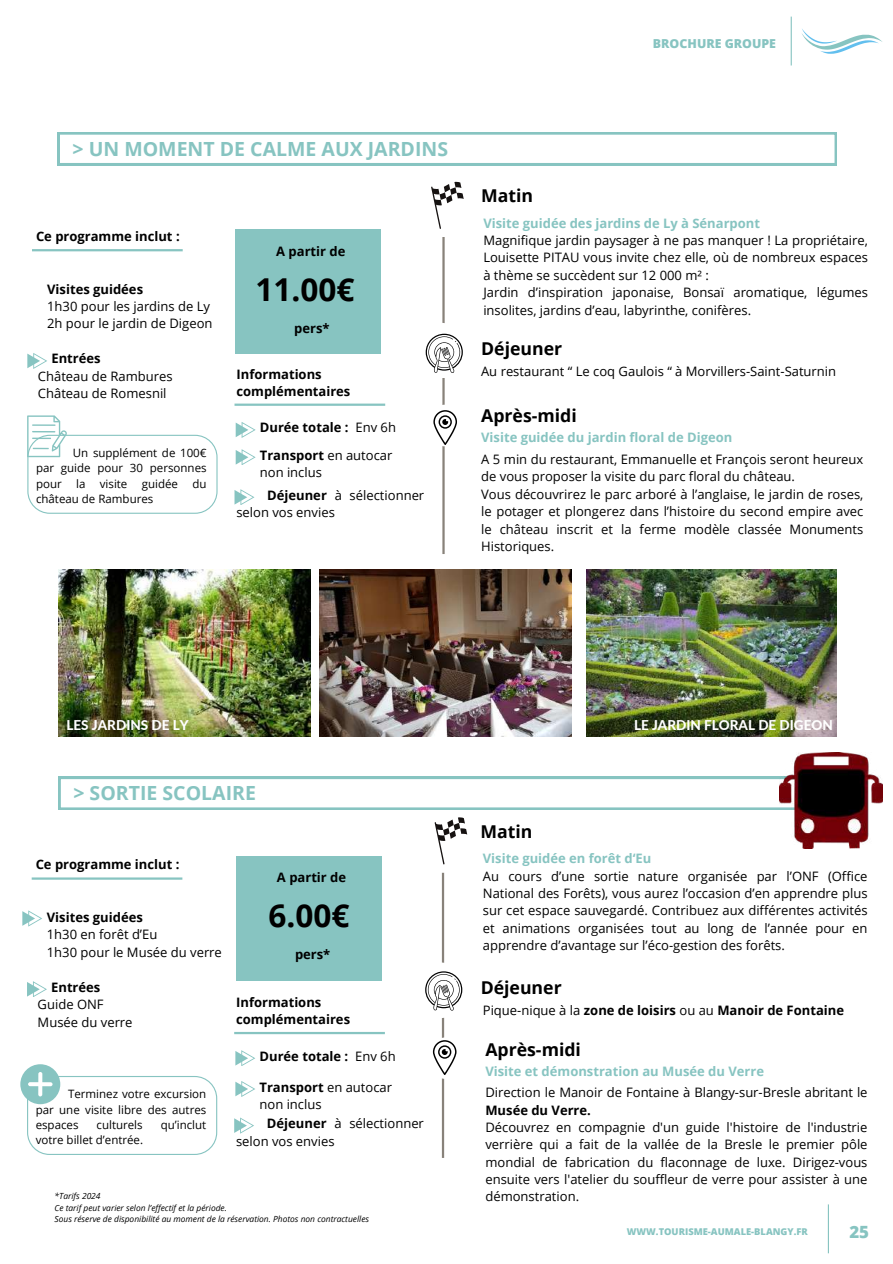
<style>
.page{position:relative;width:893px;height:1264px;background:#fff}
.page>*{position:absolute;margin:0;border:0;box-sizing:border-box;transform-origin:0 0}
.t1{font:700 31.5px "Open Sans";color:#000}
.t2{font:700 19.5px "Open Sans";color:#87c4c1}
.t3{font:700 17.7px "Open Sans";color:#000}
.t4{font:800 16.8px "Open Sans";color:#87c4c1}
.t5{font:800 13.5px "Lato";color:#fff}
.t6{font:13.05px/17.4px "Open Sans";color:#000}
.t7{font:700 13.05px/17.4px "Open Sans";color:#000}
.t8{font:700 13.05px "Open Sans";color:#87c4c1}
.t9{font:800 12.3px "Open Sans";color:#87c4c1}
.t10{font:11.55px/15.3px "Open Sans";color:#000;text-align:justify}
.t11{font:800 9.3px "Open Sans";color:#87c4c1}
.t12{font:italic 8.4px/11.2px "Open Sans";color:#000}
.s1{font-weight:400}
.s2{font-weight:700}
</style>
<div class="page">
<svg style="left:58px;top:132px;width:778px;height:33px"></svg>
<svg style="left:59px;top:776px;width:720px;height:33px"></svg>
<hr style="left:442px;top:836px;width:2px;height:321px;background:#88827a">
<hr style="left:32px;top:877px;width:150px;height:2px;background:#87c4c1">
<hr style="left:234px;top:1031px;width:151px;height:3px;background:#87c4c1">
<svg style="left:27px;top:981px;width:20px;height:15px"></svg>
<svg style="left:22px;top:910px;width:20px;height:16px"></svg>
<svg style="left:235px;top:1081px;width:20px;height:15px"></svg>
<svg style="left:234px;top:1117px;width:20px;height:16px"></svg>
<svg style="left:235px;top:1050px;width:20px;height:15px"></svg>
<svg style="left:434px;top:817px;width:34px;height:55px"></svg>
<svg style="left:425px;top:962px;width:38px;height:55px"></svg>
<svg style="left:432px;top:1037px;width:25px;height:41px"></svg>
<hr style="left:827px;top:1204px;width:1px;height:49px;background:#87c4c1">
<hr style="left:442px;top:201px;width:2px;height:353px;background:#88827a">
<svg style="left:431px;top:182px;width:33px;height:55px"></svg>
<svg style="left:425px;top:323px;width:38px;height:55px"></svg>
<svg style="left:433px;top:405px;width:24px;height:41px"></svg>
<div style="left:235px;top:229px;width:146px;height:125px;background:#87c4c1"></div>
<hr style="left:32px;top:249px;width:151px;height:2px;background:#87c4c1">
<hr style="left:234px;top:403px;width:151px;height:3px;background:#87c4c1">
<svg style="left:27px;top:353px;width:20px;height:15px"></svg>
<svg style="left:236px;top:449px;width:19px;height:16px"></svg>
<svg style="left:234px;top:489px;width:20px;height:16px"></svg>
<svg style="left:236px;top:422px;width:19px;height:15px"></svg>
<svg style="left:27px;top:415px;width:190px;height:98px"></svg>
<img style="left:586px;top:570px;width:250px;height:166px">
<img style="left:319px;top:570px;width:252px;height:166px">
<img style="left:58px;top:570px;width:252px;height:166px">
<div style="left:20px;top:1064px;width:40px;height:40px;background:#87c4c1;border-radius:50%"></div>
<svg style="left:27px;top:1071px;width:190px;height:83px"></svg>
<div style="left:236px;top:855px;width:146px;height:125px;background:#87c4c1"></div>
<img style="left:779px;top:752px;width:103px;height:96px">
<svg style="left:802px;top:29px;width:80px;height:25px"></svg>
<hr style="left:790px;top:17px;width:1px;height:48px;background:#87c4c1">
<p class="t9" style="left:653px;top:34px;width:125px">BROCHURE GROUPE</p>
<h2 class="t2" style="left:72px;top:135px;width:377px">&gt; UN MOMENT DE CALME AUX JARDINS</h2>
<p class="t7" style="left:36px;top:227px;width:145px">Ce programme inclut :</p>
<p class="t7" style="left:47px;top:280px;width:97px">Visites guidées</p>
<p class="t6" style="left:47px;top:297px;width:167px">1h30 pour les jardins de Ly<br>2h pour le jardin de Digeon</p>
<p class="t7" style="left:51px;top:350px;width:51px">Entrées</p>
<p class="t6" style="left:38px;top:367px;width:136px">Château de Rambures<br>Château de Romesnil</p>
<p class="t10" style="left:36px;top:445px;width:172px;text-indent:37px">Un supplément de 100€ par guide pour 30 personnes pour</p>
<p class="t10" style="left:76px;top:475px;width:53px">la visite</p>
<p class="t10" style="left:142px;top:475px;width:38px">guidée</p>
<p class="t10" style="left:192px;top:475px;width:16px">du</p>
<p class="t10" style="left:36px;top:491px;width:119px">château de Rambures</p>
<p class="t7" style="left:276px;top:242px;width:71px">A partir de</p>
<h1 class="t1" style="left:255px;top:267px;width:100px">11.00€</h1>
<p class="t7" style="left:294px;top:319px;width:37px">pers*</p>
<p class="t7" style="left:236px;top:365px;width:115px">Informations complémentaires</p>
<p class="t7" style="left:260px;top:418px;width:138px">Durée totale : <span class="s1">Env 6h</span></p>
<p class="t6" style="left:260px;top:446px;width:134px"><span class="s2">Transport</span> en autocar non inclus</p>
<p class="t6" style="left:236px;top:486px;width:189px;text-indent:31px"><span class="s2">Déjeuner</span> à sélectionner selon vos envies</p>
<h3 class="t3" style="left:481px;top:183px;width:53px">Matin</h3>
<p class="t8" style="left:483px;top:214px;width:278px">Visite guidée des jardins de Ly à Sénarpont</p>
<p class="t6" style="left:483px;top:231px;width:386px">Magnifique jardin paysager à ne pas manquer ! La propriétaire, Louisette PITAU vous invite chez elle, où de nombreux espaces à thème se succèdent sur 12 000 m² :<br>Jardin d’inspiration japonaise, Bonsaï aromatique, légumes insolites, jardins d’eau, labyrinthe, conifères.</p>
<h3 class="t3" style="left:481px;top:336px;width:82px">Déjeuner</h3>
<p class="t6" style="left:481px;top:362px;width:356px">Au restaurant “ Le coq Gaulois “ à Morvillers-Saint-Saturnin</p>
<h3 class="t3" style="left:481px;top:402px;width:97px">Après-midi</h3>
<p class="t8" style="left:481px;top:427px;width:252px">Visite guidée du jardin floral de Digeon</p>
<p class="t6" style="left:481px;top:450px;width:383px">A 5 min du restaurant, Emmanuelle et François seront heureux de vous proposer la visite du parc floral du château.<br>Vous découvrirez le parc arboré à l’anglaise, le jardin de roses, le potager et plongerez dans l’histoire du second empire avec le château inscrit et la ferme modèle classée Monuments Historiques.</p>
<p class="t5" style="left:66px;top:716px;width:124px">LES JARDINS DE LY</p>
<p class="t5" style="left:634px;top:716px;width:200px">LE JARDIN FLORAL DE DIGEON</p>
<h2 class="t2" style="left:73px;top:779px;width:184px">&gt; SORTIE SCOLAIRE</h2>
<p class="t7" style="left:36px;top:855px;width:145px">Ce programme inclut :</p>
<p class="t7" style="left:47px;top:908px;width:97px">Visites guidées</p>
<p class="t6" style="left:47px;top:925px;width:176px">1h30 en forêt d’Eu<br>1h30 pour le Musée du verre</p>
<p class="t7" style="left:277px;top:868px;width:71px">A partir de</p>
<h1 class="t1" style="left:268px;top:893px;width:82px">6.00€</h1>
<p class="t7" style="left:295px;top:945px;width:37px">pers*</p>
<p class="t7" style="left:51px;top:978px;width:51px">Entrées</p>
<p class="t6" style="left:38px;top:995px;width:96px">Guide ONF<br>Musée du verre</p>
<p class="t10" style="left:36px;top:1086px;width:172px;text-indent:32px">Terminez votre excursion par une visite libre des autres espaces</p>
<p class="t10" style="left:97px;top:1116px;width:48px">culturels</p>
<p class="t10" style="left:161px;top:1116px;width:47px">qu’inclut</p>
<p class="t10" style="left:36px;top:1132px;width:109px">votre billet d’entrée.</p>
<p class="t7" style="left:236px;top:993px;width:115px">Informations complémentaires</p>
<p class="t7" style="left:259px;top:1047px;width:138px">Durée totale : <span class="s1">Env 6h</span></p>
<p class="t6" style="left:259px;top:1077px;width:134px"><span class="s2">Transport</span> en autocar non inclus</p>
<p class="t6" style="left:236px;top:1114px;width:189px;text-indent:31px"><span class="s2">Déjeuner</span> à sélectionner selon vos envies</p>
<p class="t12" style="left:55px;top:1190px;width:316px">*Tarifs 2024<br>Ce tarif peut varier selon l’effectif et la période.<br>Sous réserve de disponibilité au moment de la réservation. Photos non contractuelles</p>
<h3 class="t3" style="left:480px;top:819px;width:53px">Matin</h3>
<p class="t8" style="left:483px;top:849px;width:170px">Visite guidée en forêt d‘Eu</p>
<p class="t6" style="left:483px;top:866px;width:386px;text-align:justify">Au cours d’une sortie nature organisée par l’ONF (Office National des Forêts), vous aurez l’occasion d’en apprendre plus sur cet espace sauvegardé. Contribuez aux différentes activités et animations organisées tout au long de l’année pour en apprendre d’avantage sur l’éco-gestion des forêts.</p>
<h3 class="t3" style="left:480px;top:975px;width:82px">Déjeuner</h3>
<p class="t7" style="left:483px;top:1001px;width:363px"><span class="s1">Pique-nique à la</span> zone de loisirs <span class="s1">ou au</span> Manoir de Fontaine</p>
<h3 class="t3" style="left:485px;top:1036px;width:97px">Après-midi</h3>
<p class="t8" style="left:485px;top:1061px;width:280px">Visite et démonstration au Musée du Verre</p>
<p class="t6" style="left:485px;top:1083px;width:383px">Direction le Manoir de Fontaine à Blangy-sur-Bresle abritant le</p>
<p class="t7" style="left:485px;top:1100px;width:107px">Musée du Verre.</p>
<p class="t6" style="left:485px;top:1118px;width:383px;text-align:justify">Découvrez en compagnie d'un guide l'histoire de l'industrie verrière qui a fait de la vallée de la Bresle le premier pôle mondial de fabrication du flaconnage de luxe. Dirigez-vous ensuite vers l'atelier du souffleur de verre pour assister à une démonstration.</p>
<p class="t11" style="left:626px;top:1225px;width:183px">WWW.TOURISME-AUMALE-BLANGY.FR</p>
<p class="t4" style="left:849px;top:1219px;width:21px">25</p>
</div>
